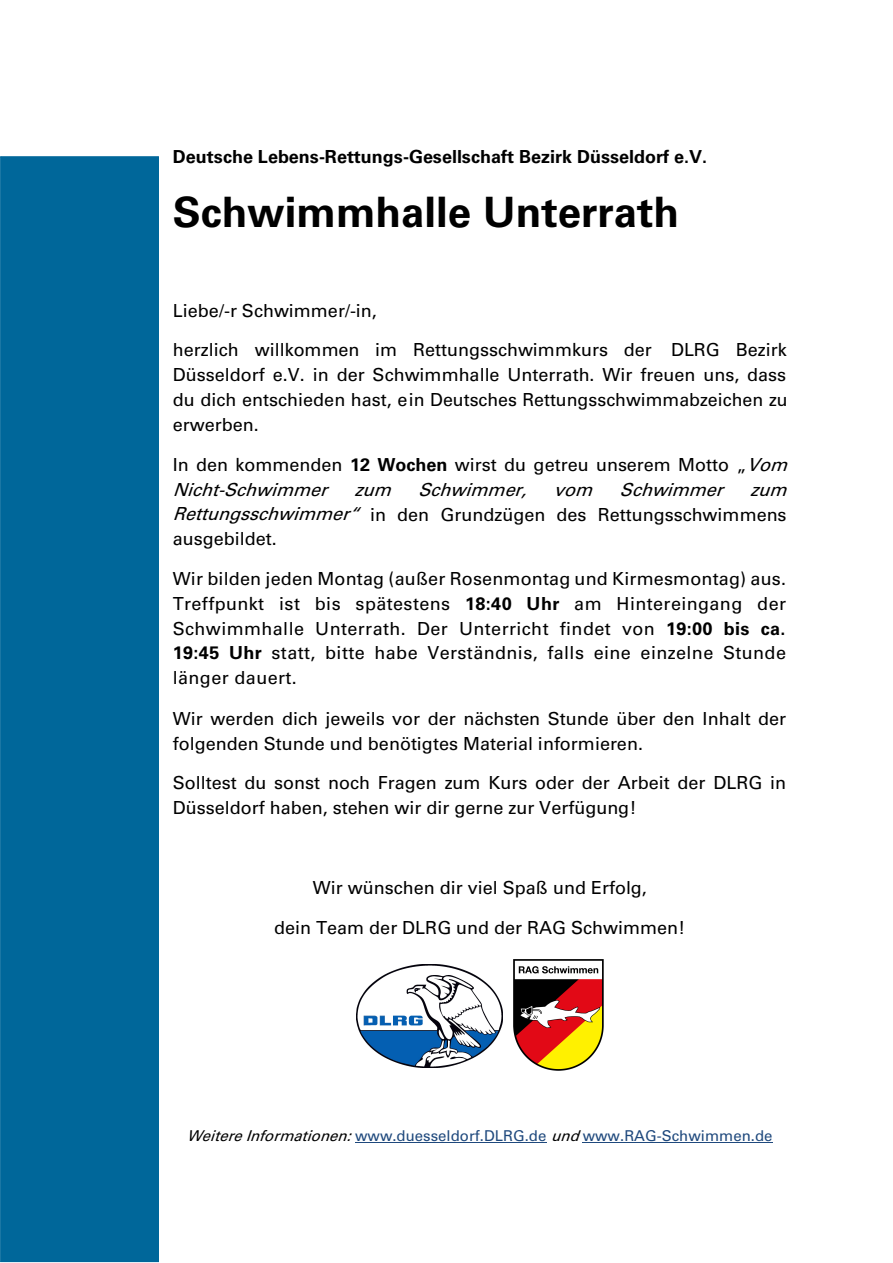
<style>
.page{position:relative;width:893px;height:1263px;background:#fff}
.page>*{position:absolute;margin:0;border:0;box-sizing:border-box;transform-origin:0 0}
.t1{font:700 42px "Univers LT";color:#000}
.t2{font:18px/24.8px "Univers LT";color:#000}
.t3{font:700 18px "Univers LT";color:#000}
.t4{font:15px "Univers LT";color:#1f497d}
.s1{font-weight:700}
.s2{font-style:italic}
.s3{font-style:italic;color:#000}
</style>
<div class="page">
<div style="left:1px;top:157px;width:157px;height:1104px;background:#00679a"></div>
<div style="left:0;top:156px;width:159px;height:1106px;border:1px solid #00679a"></div>
<hr style="left:355px;top:1142px;width:192px;height:1px;background:#1f497d">
<hr style="left:583px;top:1142px;width:190px;height:1px;background:#1f497d">
<img style="left:356px;top:965px;width:147px;height:102px">
<img style="left:513px;top:960px;width:90px;height:111px">
<p class="t3" style="left:173px;top:146px;width:536px">Deutsche Lebens-Rettungs-Gesellschaft Bezirk Düsseldorf e.V.</p>
<h1 class="t1" style="left:173px;top:187px;width:508px">Schwimmhalle Unterrath</h1>
<p class="t2" style="left:173px;top:298px;width:206px">Liebe/-r Schwimmer/-in,</p>
<p class="t2" style="left:173px;top:338px;width:616px;text-align:justify">herzlich willkommen im Rettungsschwimmkurs der DLRG Bezirk Düsseldorf e.V. in der Schwimmhalle Unterrath. Wir freuen uns, dass du dich entschieden hast, ein Deutsches Rettungsschwimmabzeichen zu erwerben.</p>
<p class="t2" style="left:173px;top:452px;width:623px">In den kommenden <span class="s1">12 Wochen</span> wirst du getreu unserem Motto „<span class="s2">Vom Nicht-Schwimmer zum Schwimmer, vom Schwimmer zum Rettungsschwimmer“</span> in den Grundzügen des Rettungsschwimmens ausgebildet.</p>
<p class="t2" style="left:173px;top:566px;width:615px;text-align:justify">Wir bilden jeden Montag (außer Rosenmontag und Kirmesmontag) aus.<br>Treffpunkt ist bis spätestens <span class="s1">18:40 Uhr</span> am Hintereingang der Schwimmhalle Unterrath. Der Unterricht findet von <span class="s1">19:00 bis ca.<br>19:45 Uhr</span> statt, bitte habe Verständnis, falls eine einzelne Stunde länger dauert.</p>
<p class="t2" style="left:173px;top:706px;width:615px">Wir werden dich jeweils vor der nächsten Stunde über den Inhalt der folgenden Stunde und benötigtes Material informieren.</p>
<p class="t2" style="left:173px;top:771px;width:615px">Solltest du sonst noch Fragen zum Kurs oder der Arbeit der DLRG in<br>Düsseldorf haben, stehen wir dir gerne zur Verfügung!</p>
<p class="t2" style="left:313px;top:875px;width:336px">Wir wünschen dir viel Spaß und Erfolg,</p>
<p class="t2" style="left:274px;top:915px;width:412px">dein Team der DLRG und der RAG Schwimmen!</p>
<p class="t4" style="left:187px;top:1126px;width:587px"><span class="s3">WeitereInformationen:</span>www.duesseldorf.DLRG.de <span class="s3">und</span>www.RAG-Schwimmen.de</p>
</div>
